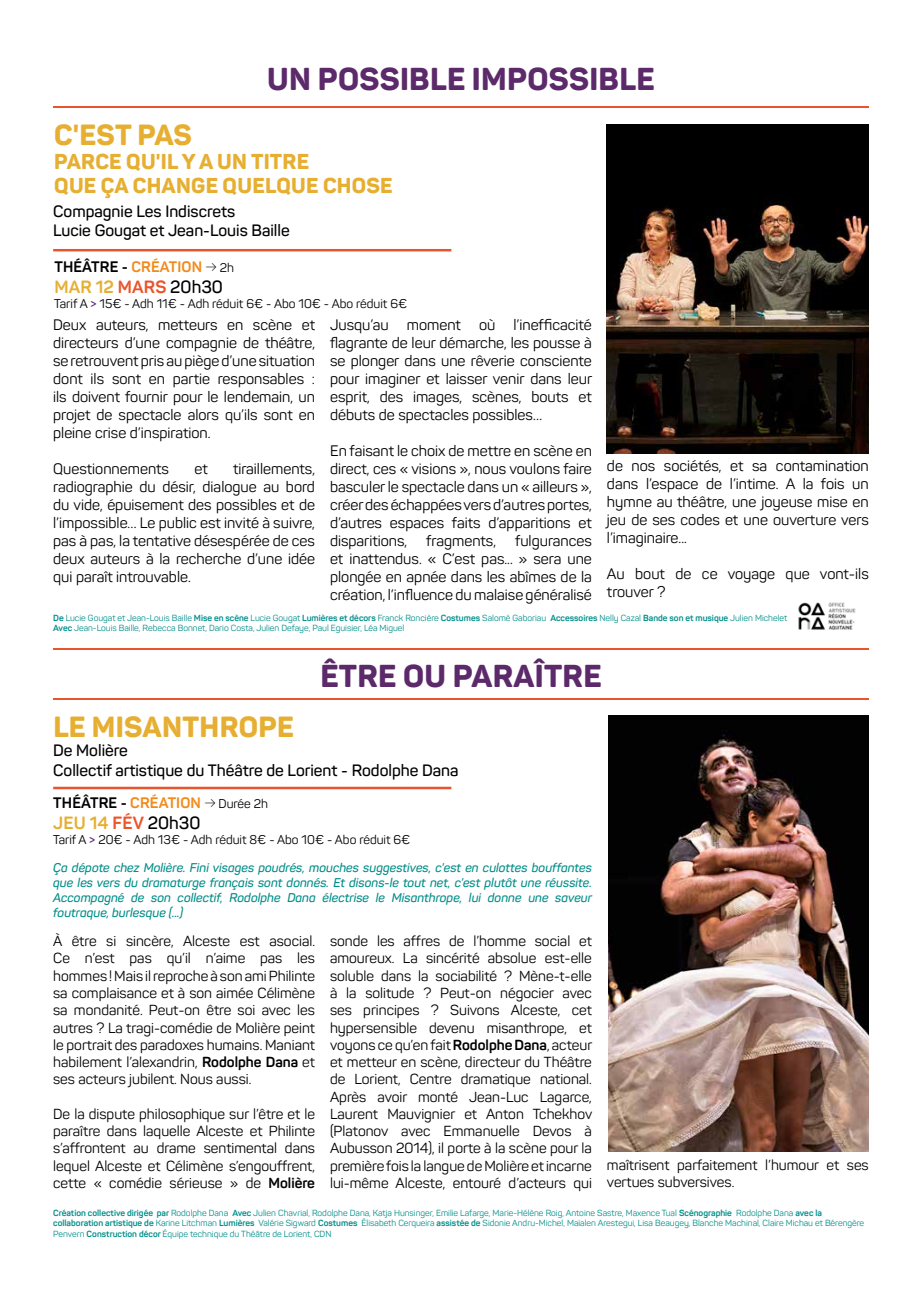
<style>
.page{position:relative;width:922px;height:1290px;background:#fff}
.page>*{position:absolute;margin:0;border:0;box-sizing:border-box;transform-origin:0 0}
.t1{font:800 31.25px "Panton";letter-spacing:.01em;color:#5c2a6a}
.t2{font:800 28.75px "Panton";letter-spacing:.01em;color:#e6af32}
.t3{font:800 21.25px/23.8px "Panton";letter-spacing:.01em;color:#e6af32}
.t4{font:700 17.5px "Panton";letter-spacing:.01em;color:#e6af32}
.t5{font:600 16.25px/19.5px "Panton";color:#000}
.t6{font:15px/18px "Panton";color:#000;text-align:justify}
.t7{font:700 15px "Panton";letter-spacing:.01em;color:#000}
.t8{font:14.38px/17.2px "Panton";color:#000;text-align:justify}
.t9{font:italic 600 12.5px/15px "Panton";color:#008e89;text-align:justify}
.t10{font:12.5px "Panton";color:#000}
.t11{font:8.75px/10.5px "Panton";color:#008e89}
.s1{color:#f28a19}
.s2{font-weight:300}
.s3{font-weight:400;font-size:12.5px}
.s4{color:#ea542a}
.s5{font-weight:600;color:#000}
.s6{font-weight:600;color:#5b2b82}
.s7{font-weight:700}
</style>
<div class="page">
<img style="left:608px;top:716px;width:260px;height:436px">
<hr style="left:53px;top:698px;width:815px;height:2px;background:#ea542a">
<hr style="left:53px;top:787px;width:398px;height:2px;background:#ea542a">
<img style="left:606px;top:124px;width:262px;height:329px">
<hr style="left:53px;top:106px;width:815px;height:2px;background:#ea542a">
<hr style="left:53px;top:648px;width:815px;height:2px;background:#ea542a">
<hr style="left:53px;top:249px;width:398px;height:2px;background:#ea542a">
<img style="left:798px;top:602px;width:58px;height:28px">
<h1 class="t1" style="left:267px;top:59px;width:389px">UN POSSIBLE IMPOSSIBLE</h1>
<h2 class="t2" style="left:54px;top:117px;width:139px">C'EST PAS</h2>
<h3 class="t3" style="left:54px;top:149px;width:340px">PARCE QU'IL Y A UN TITRE<br>QUE ÇA CHANGE QUELQUE CHOSE</h3>
<p class="t5" style="left:53px;top:201px;width:238px">Compagnie Les Indiscrets<br>Lucie Gougat et Jean-Louis Baille</p>
<p class="t7" style="left:54px;top:257px;width:181px">THÉÂTRE - <span class="s1">CRÉATION</span> <span class="s2">→</span> <span class="s3">2h</span></p>
<p class="t4" style="left:54px;top:275px;width:170px">MAR 12 <span class="s4">MARS</span> <span class="s5">20h30</span></p>
<p class="t10" style="left:54px;top:295px;width:354px">Tarif A <span class="s6">&gt;</span> 15€ - Adh 11€ - Adh réduit 6€ - Abo 10€ - Abo réduit 6€</p>
<p class="t6" style="left:330px;top:316px;width:264px">Jusqu’au moment où l’inefficacité flagrante de leur démarche, les pousse à se plonger dans une rêverie consciente pour imaginer et laisser venir dans leur esprit, des images, scènes, bouts et débuts de spectacles possibles…</p>
<p class="t6" style="left:330px;top:442px;width:263px">En faisant le choix de mettre en scène en direct, ces « visions », nous voulons faire basculer le spectacle dans un « ailleurs », créer des échappées vers d’autres portes, d’autres espaces faits d’apparitions et disparitions,</p>
<p class="t6" style="left:53px;top:316px;width:263px">Deux auteurs, metteurs en scène et directeurs d’une compagnie de théâtre, se retrouvent pris au piège d’une situation dont ils sont en partie responsables : ils doivent fournir pour le lendemain, un projet de spectacle alors qu’ils sont en pleine crise d’inspiration.</p>
<p class="t6" style="left:53px;top:460px;width:117px">Questionnements</p>
<p class="t6" style="left:194px;top:460px;width:15px">et</p>
<p class="t6" style="left:606px;top:457px;width:263px">de nos sociétés, et sa contamination dans l’espace de l’intime. A la fois un hymne au théâtre, une joyeuse mise en jeu de ses codes et une ouverture vers l’imaginaire...</p>
<p class="t6" style="left:606px;top:565px;width:263px">Au bout de ce voyage que vont-ils trouver ?</p>
<p class="t11" style="left:53px;top:612px;width:735px"><span class="s7">De</span> Lucie Gougat et Jean-Louis Baille <span class="s7">Mise en scène</span> Lucie Gougat <span class="s7">Lumières et décors</span> Franck Roncière <span class="s7">Costumes</span> Salomé Gaboriau <span class="s7">Accessoires</span> Nelly Cazal <span class="s7">Bande son et musique</span> Julien Michelet<br><span class="s7">Avec</span> Jean-Louis Baille, Rebecca Bonnet, Dario Costa, Julien Defaye, Paul Eguisier, Léa Miguel</p>
<p class="t6" style="left:53px;top:460px;width:263px;text-indent:180px">tiraillements, radiographie du désir, dialogue au bord du vide, épuisement des possibles et de l’impossible… Le public est invité à suivre, pas à pas, la tentative désespérée de ces deux auteurs à la recherche d’une idée qui paraît introuvable.</p>
<p class="t6" style="left:330px;top:532px;width:263px;text-indent:185px">fulgurances et inattendus. « C’est pas... » sera une plongée en apnée dans les abîmes de la création, l’influence du malaise généralisé</p>
<p class="t6" style="left:426px;top:532px;width:71px">fragments,</p>
<h1 class="t1" style="left:320px;top:656px;width:283px">ÊTRE OU PARAÎTRE</h1>
<h2 class="t2" style="left:53px;top:709px;width:242px">LE MISANTHROPE</h2>
<p class="t5" style="left:53px;top:741px;width:407px">De Molière<br>Collectif artistique du Théâtre de Lorient - Rodolphe Dana</p>
<p class="t7" style="left:53px;top:794px;width:216px">THÉÂTRE - <span class="s1">CRÉATION</span> <span class="s2">→</span> <span class="s3">Durée 2h</span></p>
<p class="t4" style="left:53px;top:812px;width:149px">JEU 14 <span class="s4">FÉV</span> <span class="s5">20h30</span></p>
<p class="t10" style="left:53px;top:832px;width:358px">Tarif A <span class="s6">&gt;</span> 20€ - Adh 13€ - Adh réduit 8€ - Abo 10€ - Abo réduit 6€</p>
<p class="t9" style="left:53px;top:860px;width:540px">Ça dépote chez Molière. Fini visages poudrés, mouches suggestives, c’est en culottes bouffantes que les vers du dramaturge français sont donnés. Et disons-le tout net, c’est plutôt une réussite.<br>Accompagné de son collectif, Rodolphe Dana électrise le Misanthrope, lui donne une saveur foutraque, burlesque (...)</p>
<p class="t8" style="left:53px;top:932px;width:263px">À être si sincère, Alceste est asocial.<br>Ce n’est pas qu’il n’aime pas les hommes ! Mais il reproche à son ami Philinte sa complaisance et à son aimée Célimène sa mondanité. Peut-on être soi avec les autres ? La tragi-comédie de Molière peint le portrait des paradoxes humains. Maniant habilement l’alexandrin, <span class="s7">Rodolphe Dana</span> et ses acteurs jubilent. Nous aussi.</p>
<p class="t8" style="left:53px;top:1105px;width:263px">De la dispute philosophique sur l’être et le paraître dans laquelle Alceste et Philinte s’affrontent au drame sentimental dans lequel Alceste et Célimène s’engouffrent, cette « comédie sérieuse » de <span class="s7">Molière</span></p>
<p class="t8" style="left:330px;top:932px;width:264px">sonde les affres de l’homme social et amoureux. La sincérité absolue est-elle soluble dans la sociabilité ? Mène-t-elle à la solitude ? Peut-on négocier avec ses principes ? Suivons Alceste, cet hypersensible devenu misanthrope, et voyons ce qu’en fait <span class="s7">Rodolphe Dana</span>, acteur et metteur en scène, directeur du Théâtre de Lorient, Centre dramatique national.<br>Après avoir monté Jean-Luc Lagarce, Laurent Mauvignier et Anton Tchekhov (Platonov avec Emmanuelle Devos à Aubusson 2014), il porte à la scène pour la première fois la langue de Molière et incarne lui-même Alceste, entouré d’acteurs qui</p>
<p class="t8" style="left:606px;top:1156px;width:263px">maîtrisent parfaitement l’humour et ses vertues subversives.</p>
<p class="t11" style="left:53px;top:1207px;width:812px"><span class="s7">Création collective dirigée par</span> Rodolphe Dana <span class="s7">Avec</span> Julien Chavrial, Rodolphe Dana, Katja Hunsinger, Emilie Lafarge, Marie-Hélène Roig, Antoine Sastre, Maxence Tual <span class="s7">Scénographie</span> Rodolphe Dana <span class="s7">avec la collaboration artistique de</span> Karine Litchman <span class="s7">Lumières</span> Valérie Sigward <span class="s7">Costumes</span> Élisabeth Cerqueira <span class="s7">assistée de</span> Sidonie Andru-Michel, Maïalen Arestegui, Lisa Beaugey, Blanche Machinal, Claire Michau et Bérengère<br>Penvern <span class="s7">Construction décor</span> Équipe technique du Théâtre de Lorient, CDN</p>
</div>
